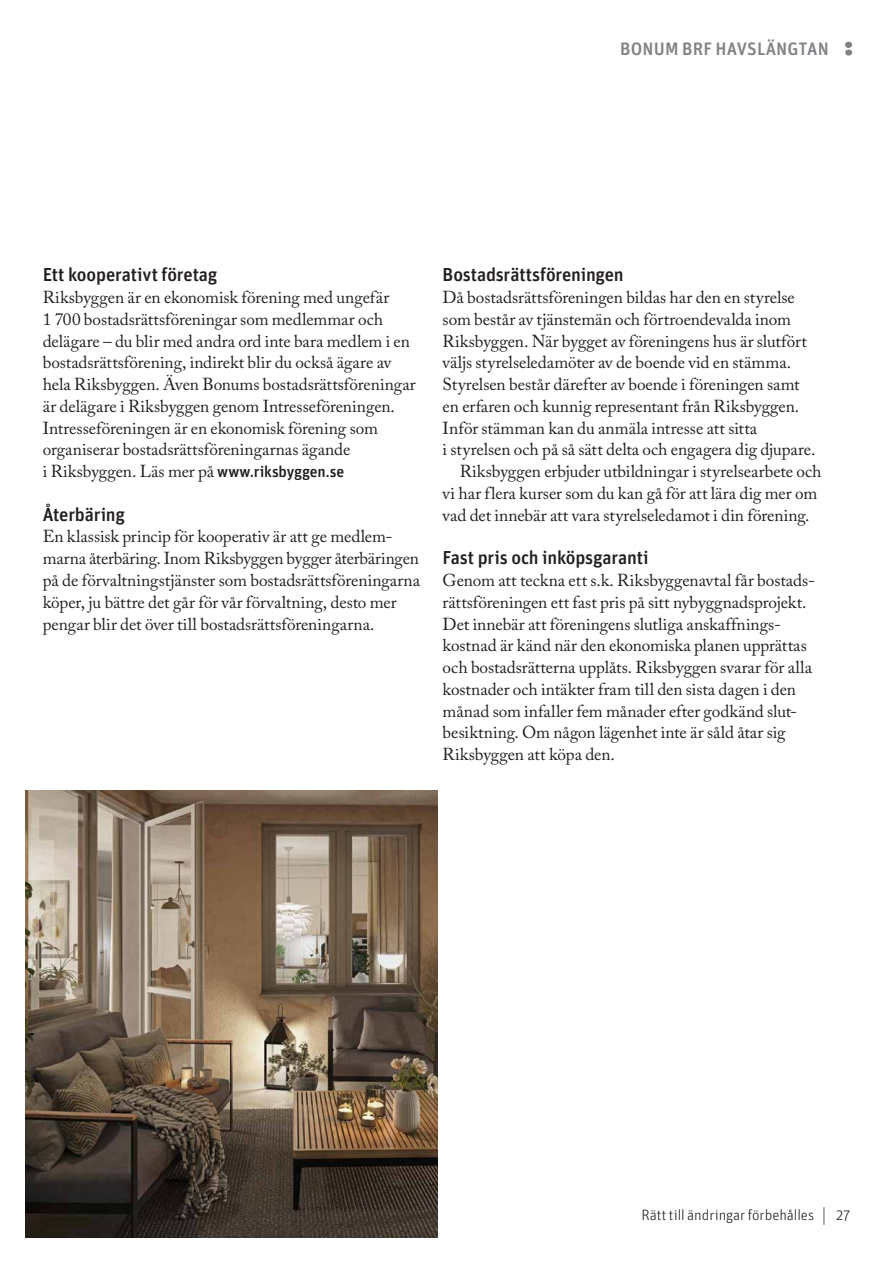
<style>
.page{position:relative;width:893px;height:1263px;background:#fff}
.page>*{position:absolute;margin:0;border:0;box-sizing:border-box;transform-origin:0 0}
.t1{font:18.75px "Unit OTRB1 Medi";letter-spacing:-.01em;color:#231f20}
.t2{font:18px "Unit OTRB1 Medi";letter-spacing:.01em;color:#808285}
.t3{font:17.25px/21.8px "Adobe Caslon Pro";letter-spacing:-.005em;color:#231f20}
.t4{font:300 15px "Unit OTRB";letter-spacing:-.005em;color:#231f20}
.s1{font-family:"Unit OTRB1 Medi";font-size:15.75px}
.s2{font-size:19.5px}
</style>
<div class="page">
<img style="left:25px;top:790px;width:413px;height:447px">
<svg style="left:845px;top:42px;width:6px;height:14px"></svg>
<p class="t2" style="left:620px;top:37px;width:210px">BONUM BRF HAVSLÄNGTAN</p>
<p class="t1" style="left:43px;top:263px;width:176px">Ett kooperativt företag</p>
<p class="t3" style="left:43px;top:286px;width:375px">Riksbyggen är en ekonomisk förening med ungefär<br>1 700 bostadsrättsföreningar som medlemmar och delägare – du blir med andra ord inte bara medlem i en bostadsrättsförening, indirekt blir du också ägare av hela Riksbyggen. Även Bonums bostadsrättsföreningar är delägare i Riksbyggen genom Intresseföreningen.<br>Intresseföreningen är en ekonomisk förening som organiserar bostadsrättsföreningarnas ägande<br>i Riksbyggen. Läs mer på <span class="s1">www.riksbyggen.se</span></p>
<p class="t1" style="left:43px;top:502px;width:84px">Återbäring</p>
<p class="t3" style="left:43px;top:526px;width:379px">En klassisk princip för kooperativ är att ge medlem&shy;marna återbäring. Inom Riksbyggen bygger återbäringen på de förvaltningstjänster som bostadsrättsföreningarna köper, ju bättre det går för vår förvaltning, desto mer pengar blir det över till bostadsrättsföreningarna.</p>
<p class="t1" style="left:443px;top:263px;width:183px">Bostadsrättsföreningen</p>
<p class="t3" style="left:443px;top:286px;width:354px">Då bostadsrättsföreningen bildas har den en styrelse</p>
<p class="t3" style="left:443px;top:308px;width:350px">som består av tjänstemän och förtroendevalda inom</p>
<p class="t3" style="left:443px;top:330px;width:366px">Riksbyggen. När bygget av föreningens hus är slutfört</p>
<p class="t3" style="left:443px;top:352px;width:350px">väljs styrelseledamöter av de boende vid en stämma.</p>
<p class="t3" style="left:443px;top:373px;width:359px">Styrelsen består därefter av boende i föreningen samt</p>
<p class="t3" style="left:443px;top:395px;width:358px">en erfaren och kunnig representant från Riksbyggen.</p>
<p class="t3" style="left:443px;top:417px;width:316px">Inför stämman kan du anmäla intresse att sitta</p>
<p class="t3" style="left:443px;top:439px;width:374px">i styrelsen och på så sätt delta och engagera dig djupare.</p>
<p class="t3" style="left:460px;top:460px;width:363px">Riksbyggen erbjuder utbildningar i styrelsearbete och</p>
<p class="t3" style="left:443px;top:482px;width:376px">vi har flera kurser som du kan gå för att lära dig mer om</p>
<p class="t3" style="left:443px;top:504px;width:368px">vad det innebär att vara styrelseledamot i din förening.</p>
<p class="t1" style="left:443px;top:546px;width:207px">Fast pris och inköpsgaranti</p>
<p class="t3" style="left:443px;top:569px;width:374px">Genom att teckna ett s.k. Riksbyggenavtal får bostads&shy;rättsföreningen ett fast pris på sitt nybyggnadsprojekt.<br>Det innebär att föreningens slutliga anskaffnings&shy;kostnad är känd när den ekonomiska planen upprättas och bostadsrätterna upplåts. Riksbyggen svarar för alla kostnader och intäkter fram till den sista dagen i den månad som infaller fem månader efter godkänd slut&shy;besiktning. Om någon lägenhet inte är såld åtar sig Riksbyggen att köpa den.</p>
<p class="t4" style="left:641px;top:1206px;width:211px">Rätt till ändringar förbehålles <span class="s2">|</span> 27</p>
</div>
